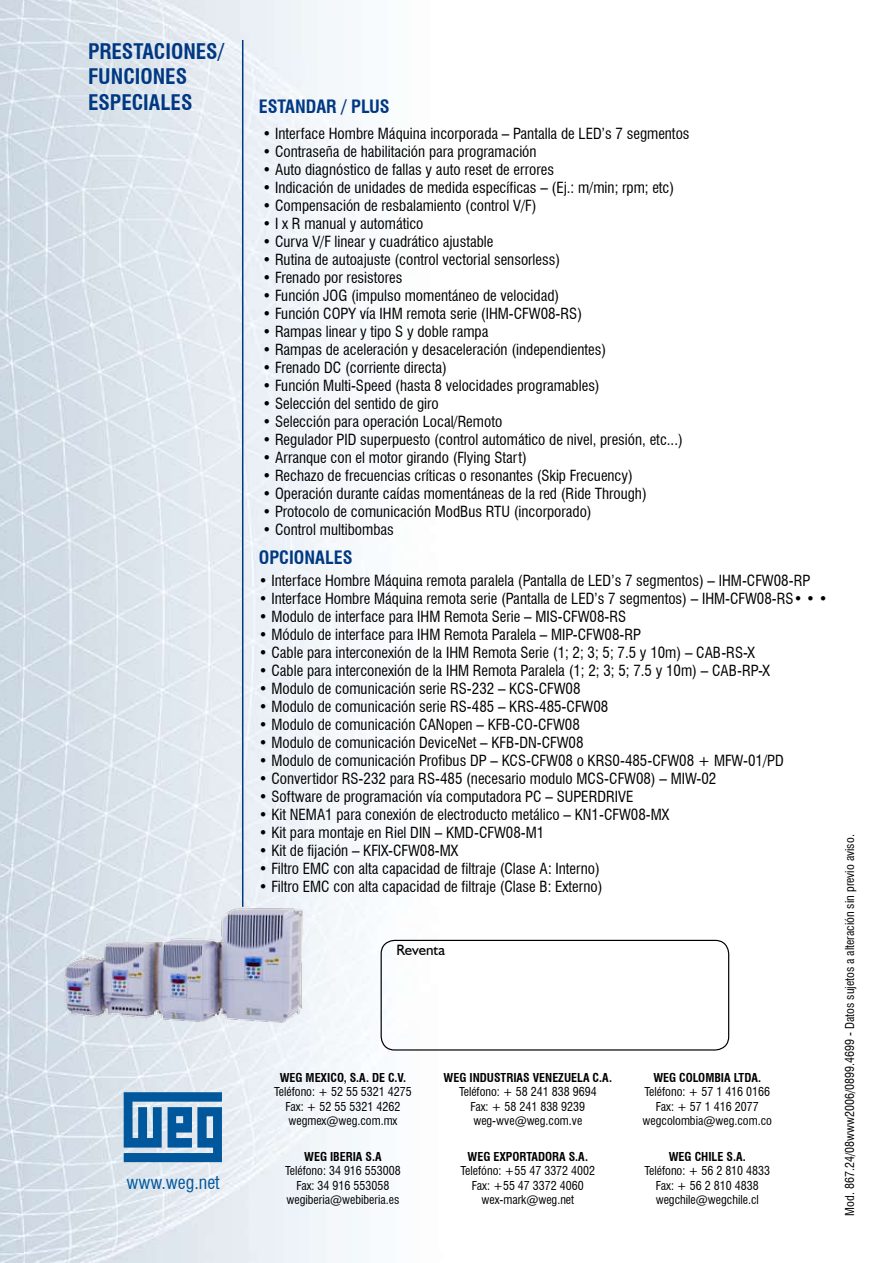
<style>
.page{position:relative;width:893px;height:1263px;background:#fff}
.page>*{position:absolute;margin:0;border:0;box-sizing:border-box;transform-origin:0 0}
.t1{font:700 condensed 21px/25.2px "Swiss 721 BT";color:#003882}
.t2{font:700 condensed 18px "Swiss 721 BT";color:#003882}
.t3{font:condensed 18px "Swiss 721 BT";color:#00579c}
.t4{font:condensed 15px "Swiss 721 BT";color:#000}
.t5{font:15px "Humanist 521 BT";color:#000}
.t6{font:condensed 12px/14.4px "Swiss 721 BT";color:#000;text-align:center}
.t7{font:700 condensed 12px "Swiss 721 BT";color:#000}
</style>
<div class="page">
<img style="left:0;top:0;width:730px;height:1263px">
<div style="left:381px;top:940px;width:348px;height:110px;border:1px solid #000;border-radius:14px"></div>
<hr style="left:242px;top:40px;width:1px;height:867px;background:#003882">
<img style="left:63px;top:906px;width:241px;height:118px">
<svg style="left:124px;top:1092px;width:98px;height:70px"></svg>
<h1 class="t1" style="left:88px;top:39px;width:138px">PRESTACIONES/<br>FUNCIONES<br>ESPECIALES</h1>
<p class="t3" style="left:127px;top:1172px;width:95px">www.weg.net</p>
<p class="t2" style="left:259px;top:96px;width:132px">ESTANDAR / PLUS</p>
<p class="t4" style="left:263px;top:124px;width:428px">• Interface Hombre Máquina incorporada – Pantalla de LED’s 7 segmentos</p>
<p class="t4" style="left:263px;top:142px;width:276px">• Contraseña de habilitación para programación</p>
<p class="t4" style="left:263px;top:160px;width:293px">• Auto diagnóstico de fallas y auto reset de errores</p>
<p class="t4" style="left:263px;top:178px;width:413px">• Indicación de unidades de medida específicas – (Ej.: m/min; rpm; etc)</p>
<p class="t4" style="left:263px;top:196px;width:275px">• Compensación de resbalamiento (control V/F)</p>
<p class="t4" style="left:263px;top:214px;width:163px">• I x R manual y automático</p>
<p class="t4" style="left:263px;top:232px;width:232px">• Curva V/F linear y cuadrático ajustable</p>
<p class="t4" style="left:263px;top:250px;width:299px">• Rutina de autoajuste (control vectorial sensorless)</p>
<p class="t4" style="left:263px;top:268px;width:141px">• Frenado por resistores</p>
<p class="t4" style="left:263px;top:286px;width:298px">• Función JOG (impulso momentáneo de velocidad)</p>
<p class="t4" style="left:263px;top:304px;width:321px">• Función COPY vía IHM remota serie (IHM-CFW08-RS)</p>
<p class="t4" style="left:263px;top:322px;width:227px">• Rampas linear y tipo S y doble rampa</p>
<p class="t4" style="left:263px;top:340px;width:345px">• Rampas de aceleración y desaceleración (independientes)</p>
<p class="t4" style="left:263px;top:358px;width:186px">• Frenado DC (corriente directa)</p>
<p class="t4" style="left:263px;top:376px;width:339px">• Función Multi-Speed (hasta 8 velocidades programables)</p>
<p class="t4" style="left:263px;top:394px;width:178px">• Selección del sentido de giro</p>
<p class="t4" style="left:263px;top:412px;width:241px">• Selección para operación Local/Remoto</p>
<p class="t4" style="left:263px;top:430px;width:422px">• Regulador PID superpuesto (control automático de nivel, presión, etc...)</p>
<p class="t4" style="left:263px;top:448px;width:266px">• Arranque con el motor girando (Flying Start)</p>
<p class="t4" style="left:263px;top:466px;width:372px">• Rechazo de frecuencias críticas o resonantes (Skip Frecuency)</p>
<p class="t4" style="left:263px;top:484px;width:386px">• Operación durante caídas momentáneas de la red (Ride Through)</p>
<p class="t4" style="left:263px;top:502px;width:331px">• Protocolo de comunicación ModBus RTU (incorporado)</p>
<p class="t4" style="left:263px;top:520px;width:133px">• Control multibombas</p>
<p class="t4" style="left:259px;top:572px;width:553px">• Interface Hombre Máquina remota paralela (Pantalla de LED’s 7 segmentos) – IHM-CFW08-RP</p>
<p class="t4" style="left:259px;top:590px;width:570px">• Interface Hombre Máquina remota serie (Pantalla de LED’s 7 segmentos) – IHM-CFW08-RS• • •</p>
<p class="t4" style="left:259px;top:608px;width:369px">• Modulo de interface para IHM Remota Serie – MIS-CFW08-RS</p>
<p class="t4" style="left:259px;top:626px;width:384px">• Módulo de interface para IHM Remota Paralela – MIP-CFW08-RP</p>
<p class="t4" style="left:259px;top:644px;width:498px">• Cable para interconexión de la IHM Remota Serie (1; 2; 3; 5; 7.5 y 10m) – CAB-RS-X</p>
<p class="t4" style="left:259px;top:662px;width:513px">• Cable para interconexión de la IHM Remota Paralela (1; 2; 3; 5; 7.5 y 10m) – CAB-RP-X</p>
<p class="t4" style="left:259px;top:680px;width:222px">• Modulo de comunicación serie RS-232</p>
<p class="t4" style="left:498px;top:680px;width:84px">– KCS-CFW08</p>
<p class="t4" style="left:259px;top:698px;width:351px">• Modulo de comunicación serie RS-485 – KRS-485-CFW08</p>
<p class="t4" style="left:259px;top:716px;width:323px">• Modulo de comunicación CANopen – KFB-CO-CFW08</p>
<p class="t4" style="left:259px;top:734px;width:326px">• Modulo de comunicación DeviceNet – KFB-DN-CFW08</p>
<p class="t4" style="left:259px;top:752px;width:527px">• Modulo de comunicación Profibus DP – KCS-CFW08 o KRS0-485-CFW08 + MFW-01/PD</p>
<p class="t4" style="left:259px;top:770px;width:113px">• Convertidor RS-232</p>
<p class="t4" style="left:390px;top:770px;width:327px">para RS-485 (necesario modulo MCS-CFW08) – MIW-02</p>
<p class="t4" style="left:259px;top:788px;width:376px">• Software de programación vía computadora PC – SUPERDRIVE</p>
<p class="t4" style="left:259px;top:806px;width:412px">• Kit NEMA1 para conexión de electroducto metálico – KN1-CFW08-MX</p>
<p class="t4" style="left:259px;top:824px;width:287px">• Kit para montaje en Riel DIN – KMD-CFW08-M1</p>
<p class="t4" style="left:259px;top:842px;width:201px">• Kit de fijación – KFIX-CFW08-MX</p>
<p class="t4" style="left:259px;top:860px;width:343px">• Filtro EMC con alta capacidad de filtraje (Clase A: Interno)</p>
<p class="t4" style="left:259px;top:878px;width:345px">• Filtro EMC con alta capacidad de filtraje (Clase B: Externo)</p>
<p class="t2" style="left:259px;top:547px;width:95px">OPCIONALES</p>
<p class="t5" style="left:397px;top:941px;width:50px">Reventa</p>
<p class="t7" style="left:280px;top:1070px;width:128px">WEG MEXICO, S.A. DE C.V.</p>
<p class="t6" style="left:274px;top:1085px;width:139px">Teléfono: + 52 55 5321 4275<br>Fax: + 52 55 532 1 4262 wegmex@weg.com.mx</p>
<p class="t7" style="left:304px;top:1149px;width:79px">WEG IBERIA S.A</p>
<p class="t6" style="left:285px;top:1164px;width:117px">Teléfono: 34 916 553008<br>Fax: 34 916 553058 wegiberia@webiberia.es</p>
<p class="t7" style="left:444px;top:1070px;width:170px">WEG INDUSTRIAS VENEZUELA C.A.</p>
<p class="t6" style="left:459px;top:1085px;width:139px">Teléfono: + 58 241 838 9694<br>Fax: + 58 241 838 9239 weg-wve@weg.com.ve</p>
<p class="t7" style="left:468px;top:1149px;width:122px">WEG EXPORTADORA S.A.</p>
<p class="t6" style="left:460px;top:1164px;width:135px">Telefóno: +55 47 3372 4002<br>Fax: +55 47 3372 4060 wex-mark@weg.net</p>
<p class="t7" style="left:653px;top:1070px;width:109px">WEG COLOMBIA LTDA.</p>
<p class="t6" style="left:643px;top:1085px;width:131px">Teléfono: + 57 1 416 0166<br>Fax: + 57 1 416 2077 wegcolombia@weg.com.co</p>
<p class="t7" style="left:669px;top:1149px;width:78px">WEG CHILE S.A.</p>
<p class="t6" style="left:644px;top:1164px;width:121px">Teléfono: + 56 2 810 4833<br>Fax: + 56 2 810 4838 wegchile@wegchile.cl</p>
<p class="t6" style="left:842px;top:1216px;width:383px;rotate:-90deg">Mod. 867.24/08www2006/0899.4699 - Datos sujetos a alteración sin previo aviso.</p>
</div>
